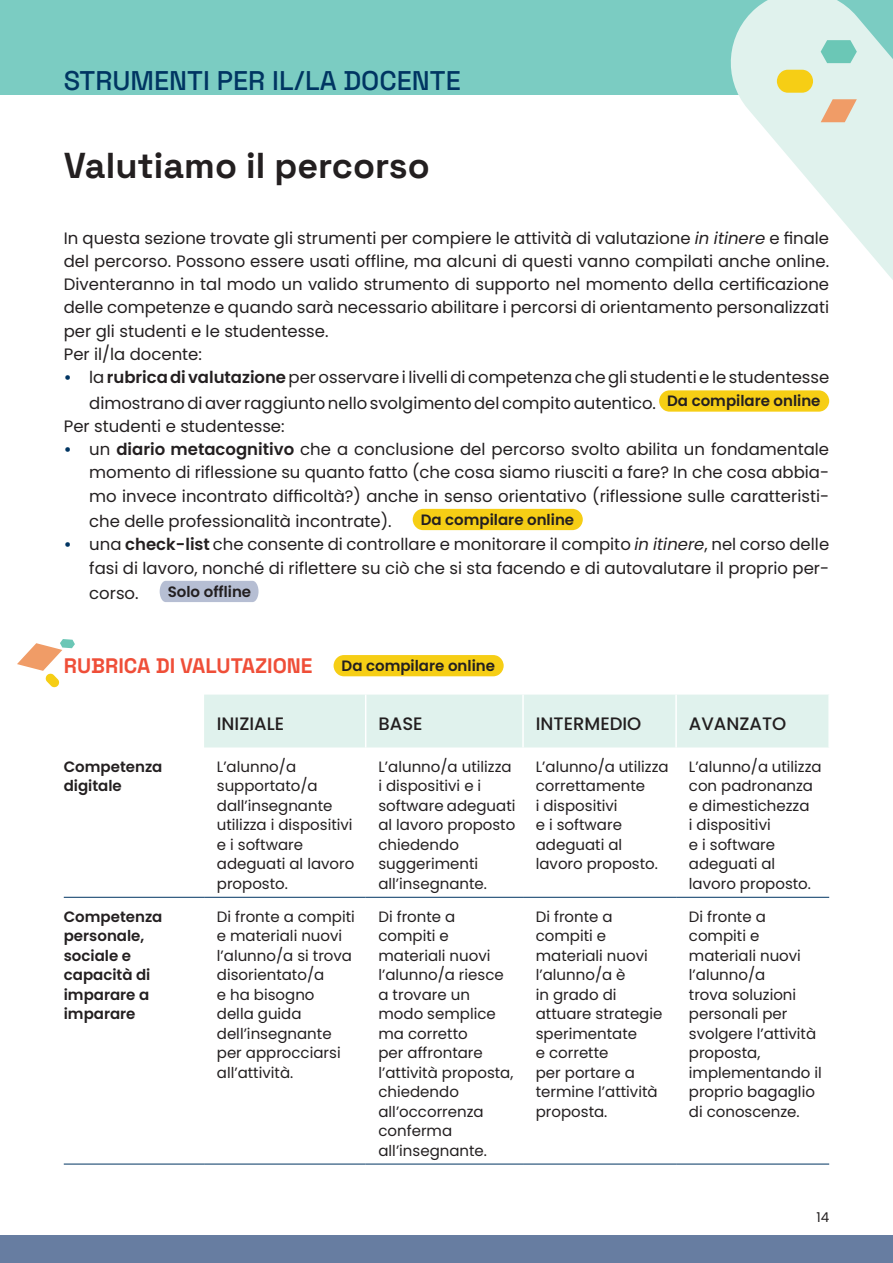
<style>
.page{position:relative;width:893px;height:1263px;background:#fff}
.page>*{position:absolute;margin:0;border:0;box-sizing:border-box;transform-origin:0 0}
.t1{font:300 36px "Space Grotesk";color:#231f20}
.t2{font:300 27px "Space Grotesk";color:#003562}
.t3{font:300 21px "Space Grotesk";color:#ef4e38}
.t4{font:500 18px "Poppins";color:#231f20}
.t5{font:16.5px/23.2px "Poppins";color:#231f20}
.t6{font:15px/19.5px "Poppins";color:#231f20}
.t7{font:600 15px/19.5px "Poppins";color:#231f20}
.t8{font:13.5px "Poppins";color:#231f20}
.s1{font-style:italic}
.s2{font-weight:600;color:#003562}
.s3{font-weight:600}
</style>
<div class="page">
<div style="left:0;top:0;width:893px;height:95px;background:#7bccc2"></div>
<div style="left:0;top:1235px;width:893px;height:28px;background:#677da1"></div>
<svg style="left:730px;top:0;width:163px;height:280px;fill:#e0f2ed"></svg>
<svg style="left:821px;top:40px;width:36px;height:23px"></svg>
<svg style="left:777px;top:70px;width:36px;height:23px"></svg>
<svg style="left:821px;top:99px;width:36px;height:23px"></svg>
<svg style="left:659px;top:390px;width:170px;height:22px;background:#f6d022"></svg>
<div style="left:413px;top:509px;width:170px;height:21px;background:#f6ce15"></div>
<div style="left:160px;top:581px;width:99px;height:21px;background:#b6bed3"></div>
<svg style="left:334px;top:655px;width:170px;height:21px;background:#f6cf1b"></svg>
<div style="left:204px;top:694px;width:624px;height:53px;background:#e0f2ed"></div>
<hr style="left:675px;top:694px;width:2px;height:53px;background:#fff">
<hr style="left:64px;top:897px;width:140px;height:1px;background:#003562">
<hr style="left:204px;top:897px;width:162px;height:1px;background:#003562">
<hr style="left:366px;top:897px;width:157px;height:1px;background:#003562">
<hr style="left:523px;top:897px;width:153px;height:1px;background:#003562">
<hr style="left:676px;top:897px;width:153px;height:1px;background:#003562">
<hr style="left:365px;top:694px;width:1px;height:53px;background:#fff">
<hr style="left:522px;top:694px;width:2px;height:53px;background:#fff">
<hr style="left:64px;top:1164px;width:140px;height:1px;background:#003562">
<hr style="left:204px;top:1164px;width:162px;height:1px;background:#003562">
<hr style="left:366px;top:1164px;width:157px;height:1px;background:#003562">
<hr style="left:523px;top:1164px;width:153px;height:1px;background:#003562">
<hr style="left:676px;top:1164px;width:153px;height:1px;background:#003562">
<svg style="left:17px;top:639px;width:58px;height:48px"></svg>
<h2 class="t2" style="left:64px;top:61px;width:399px">STRUMENTI PER IL/LA DOCENTE</h2>
<h1 class="t1" style="left:64px;top:139px;width:367px">Valutiamo il percorso</h1>
<p class="t5" style="left:64px;top:226px;width:767px">In questa sezione trovate gli strumenti per compiere le attività di valutazione <span class="s1">in itinere</span> e finale del percorso. Possono essere usati offline, ma alcuni di questi vanno compilati anche online.<br>Diventeranno in tal modo un valido strumento di supporto nel momento della certificazione delle competenze e quando sarà necessario abilitare i percorsi di orientamento personalizzati per gli studenti e le studentesse.<br>Per il/la docente:</p>
<p class="t5" style="left:89px;top:365px;width:741px;line-height:25.5px;text-indent:-26px"><span class="s2">•</span> la <span class="s3">rubrica di valutazione</span> per osservare i livelli di competenza che gli studenti e le studentesse dimostrano di aver raggiunto nello svolgimento del compito autentico. <sup>Da</sup> <sup>compilare</sup> <sup>online</sup></p>
<p class="t5" style="left:64px;top:415px;width:222px">Per studenti e studentesse:</p>
<p class="t5" style="left:89px;top:438px;width:741px;text-align:justify;text-indent:-26px"><span class="s2">•</span> un <span class="s3">diario metacognitivo</span> che a conclusione del percorso svolto abilita un fondamentale momento di riflessione su quanto fatto (che cosa siamo riusciti a fare? In che cosa abbia&shy;mo invece incontrato difficoltà?) anche in senso orientativo (riflessione sulle caratteristi-</p>
<p class="t5" style="left:89px;top:510px;width:304px">che delle professionalità incontrate).</p>
<p class="t7" style="left:421px;top:510px;width:155px">Da compilare online</p>
<p class="t5" style="left:64px;top:533px;width:767px;text-align:right"><span class="s2">•</span> una <span class="s3">check-list</span> che consente di controllare e monitorare il compito <span class="s1">in itinere</span>, nel corso delle fasi di lavoro, nonché di riflettere su ciò che si sta facendo e di autovalutare il proprio per-</p>
<p class="t5" style="left:89px;top:582px;width:51px">corso.</p>
<p class="t7" style="left:168px;top:582px;width:85px">Solo offline</p>
<p class="t3" style="left:64px;top:651px;width:250px">RUBRICA DI VALUTAZIONE</p>
<p class="t7" style="left:342px;top:656px;width:155px">Da compilare online</p>
<p class="t4" style="left:217px;top:714px;width:69px">INIZIALE</p>
<p class="t4" style="left:378px;top:714px;width:46px">BASE</p>
<p class="t4" style="left:536px;top:714px;width:107px">INTERMEDIO</p>
<p class="t4" style="left:689px;top:714px;width:99px">AVANZATO</p>
<p class="t7" style="left:64px;top:757px;width:100px">Competenza digitale</p>
<p class="t6" style="left:217px;top:757px;width:139px">L’alunno/a supportato/a dall’insegnante utilizza i dispositivi e i software adeguati al lavoro proposto.</p>
<p class="t6" style="left:378px;top:757px;width:139px">L’alunno/a utilizza i dispositivi e i software adeguati al lavoro proposto chiedendo suggerimenti all’insegnante.</p>
<p class="t6" style="left:536px;top:757px;width:134px">L’alunno/a utilizza correttamente<br>i dispositivi<br>e i software adeguati al lavoro proposto.</p>
<p class="t6" style="left:689px;top:757px;width:134px">L’alunno/a utilizza con padronanza e dimestichezza<br>i dispositivi<br>e i software adeguati al lavoro proposto.</p>
<p class="t7" style="left:64px;top:907px;width:100px">Competenza personale, sociale e capacità di imparare a imparare</p>
<p class="t6" style="left:217px;top:907px;width:140px">Di fronte a compiti e materiali nuovi l’alunno/a si trova disorientato/a<br>e ha bisogno della guida dell’insegnante per approcciarsi all’attività.</p>
<p class="t6" style="left:378px;top:907px;width:136px">Di fronte a compiti e materiali nuovi l’alunno/a riesce a trovare un modo semplice ma corretto<br>per affrontare l’attività proposta, chiedendo all’occorrenza conferma all’insegnante.</p>
<p class="t6" style="left:536px;top:907px;width:128px">Di fronte a compiti e materiali nuovi l’alunno/a è<br>in grado di attuare strategie sperimentate<br>e corrette<br>per portare a termine l’attività proposta.</p>
<p class="t6" style="left:689px;top:907px;width:134px">Di fronte a compiti e materiali nuovi l’alunno/a<br>trova soluzioni personali per svolgere l’attività proposta, implementando il proprio bagaglio di conoscenze.</p>
<p class="t8" style="left:816px;top:1209px;width:14px">14</p>
</div>
